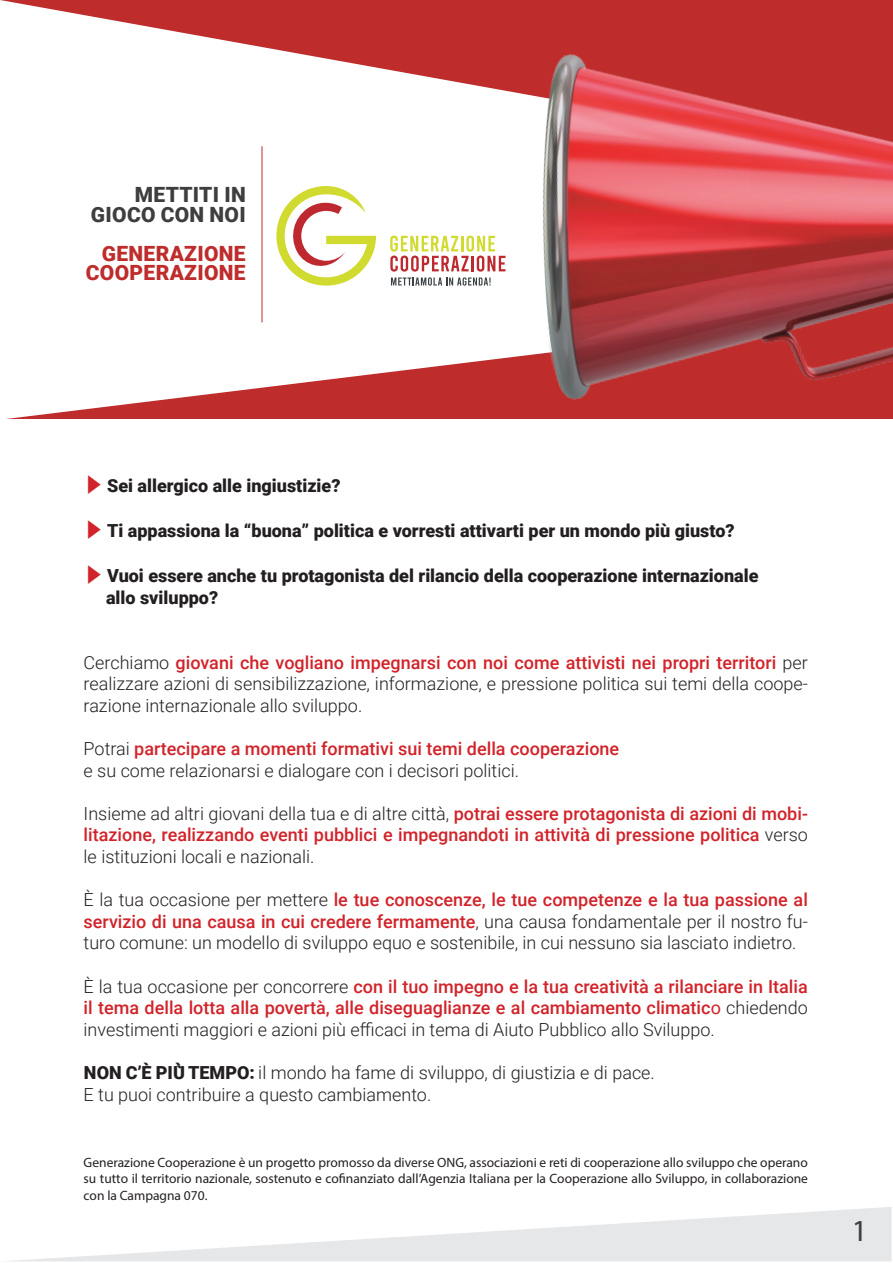
<style>
.page{position:relative;width:893px;height:1263px;background:#fff}
.page>*{position:absolute;margin:0;border:0;box-sizing:border-box;transform-origin:0 0}
.t1{font:30.6px "Myriad Pro";color:#3e3e3f}
.t2{font:900 21px/19.5px "Roboto";letter-spacing:.015em;color:#be2c2c;text-align:right}
.t3{font:900 21px/19.5px "Roboto";letter-spacing:.015em;color:#3e3e3f;text-align:right}
.t4{font:300 18px/21.6px "Roboto";color:#231f20;text-align:justify}
.t5{font:500 18px/21.6px "Roboto";color:#d1232a;text-align:justify}
.t6{font:900 18px/21.6px "Roboto";color:#231f20}
.t7{font:13.5px/16.2px "Myriad Pro";color:#231f20;text-align:justify}
.s1{font-family:"Koz Go Pro";font-weight:200;font-size:19.5px;color:#d1232a}
.s2{font-weight:500;color:#d1232a}
.s3{font-weight:300;color:#231f20}
.s4{font-weight:400}
.s5{font-weight:900}
</style>
<div class="page">
<svg style="left:71px;top:1207px;width:820px;height:54px;fill:#e6e7e9"></svg>
<svg style="left:0;top:0;width:751px;height:419px"></svg>
<svg style="left:276px;top:186px;width:100px;height:100px"></svg>
<svg style="left:390px;top:236px;width:113px;height:50px"></svg>
<hr style="left:262px;top:146px;width:1px;height:176px;background:#be2c2c">
<img style="left:503px;top:2px;width:390px;height:417px">
<p class="t3" style="left:91px;top:184px;width:156px">METTITI IN<br>GIOCO CON NOI</p>
<p class="t2" style="left:86px;top:243px;width:161px">GENERAZIONE<br>COOPERAZIONE</p>
<p class="t6" style="left:84px;top:474px;width:258px"><span class="s1">▶</span> Sei allergico alle ingiustizie?</p>
<p class="t6" style="left:84px;top:519px;width:652px"><span class="s1">▶</span> Ti appassiona la “buona” politica e vorresti attivarti per un mondo più giusto?</p>
<p class="t6" style="left:106px;top:564px;width:654px;text-indent:-22px"><span class="s1">▶</span> Vuoi essere anche tu protagonista del rilancio della cooperazione internazionale allo sviluppo?</p>
<p class="t4" style="left:84px;top:651px;width:726px">Cerchiamo <span class="s2">giovani che vogliano impegnarsi con noi come attivisti nei propri territori</span> per realizzare azioni di sensibilizzazione, informazione, e pressione politica sui temi della coope&shy;razione internazionale allo sviluppo.</p>
<p class="t4" style="left:84px;top:737px;width:537px">Potrai <span class="s2">partecipare a momenti formativi sui temi della cooperazione </span>e su come relazionarsi e dialogare con i decisori politici.</p>
<p class="t5" style="left:84px;top:802px;width:726px"><span class="s3">Insieme ad altri giovani della tua e di altre città,</span> potrai essere protagonista di azioni di mobi&shy;litazione, realizzando eventi pubblici e impegnandoti in attività di pressione politica <span class="s3">verso le istituzioni locali e nazionali.</span></p>
<p class="t4" style="left:84px;top:888px;width:726px">È la tua occasione per mettere <span class="s2">le tue conoscenze, le tue competenze e la tua passione al servizio di una causa in cui credere fermamente</span>, una causa fondamentale per il nostro fu&shy;turo comune: un modello di sviluppo equo e sostenibile, in cui nessuno sia lasciato indietro.</p>
<p class="t5" style="left:84px;top:975px;width:726px"><span class="s3">È la tua occasione per concorrere</span> con il tuo impegno e la tua creatività a rilanciare in Italia il tema della lotta alla povertà, alle diseguaglianze e al cambiamento climatic<span class="s4">o</span> <span class="s3">chiedendo investimenti maggiori e azioni più efficaci in tema di Aiuto Pubblico allo Sviluppo.</span></p>
<p class="t4" style="left:84px;top:1061px;width:573px"><span class="s5">NON C’È PIÙ̀TEMPO:</span> il mondo ha fame di sviluppo, di giustizia e di pace.<br>E tu puoi contribuire a questo cambiamento.</p>
<p class="t7" style="left:84px;top:1154px;width:726px">Generazione Cooperazione è un progetto promosso da diverse ONG, associazioni e reti di cooperazione allo sviluppo che operano su tutto il territorio nazionale, sostenuto e cofinanziato dall’Agenzia Italiana per la Cooperazione allo Sviluppo, in collaborazione con la Campagna 070.</p>
<h1 class="t1" style="left:852px;top:1212px;width:17px">1</h1>
</div>
